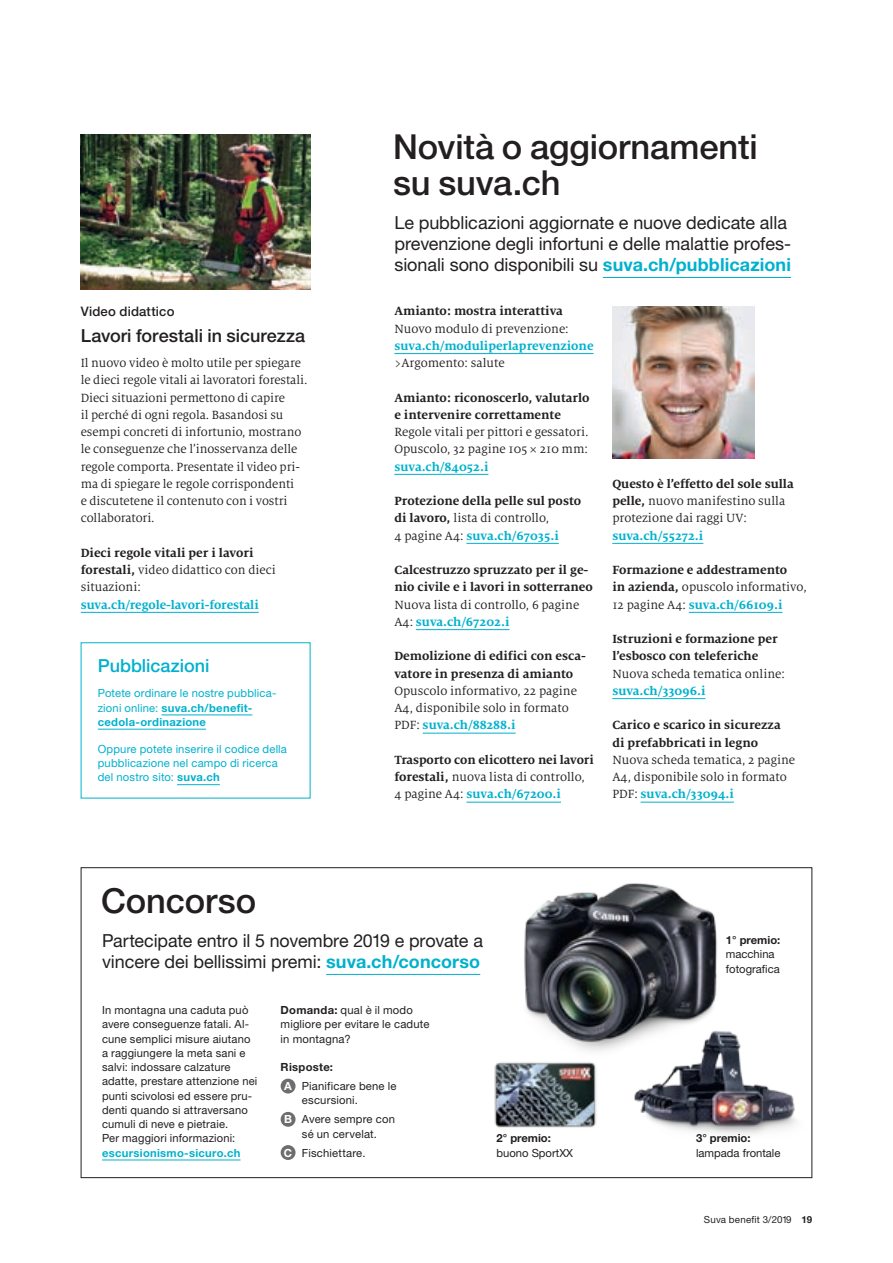
<style>
.page{position:relative;width:893px;height:1263px;background:#fff}
.page>*{position:absolute;margin:0;border:0;box-sizing:border-box;transform-origin:0 0}
.service_titel_gross{font:500 34.5px/36.2px "Helvetica Neue LT Std";letter-spacing:-.005em;color:#231f20}
.lead_sehr_klein{font:18px/21px "Helvetica Neue LT Std";letter-spacing:-.005em;color:#231f20}
.service_titel_klein{font:500 18px "Helvetica Neue LT Std";color:#231f20}
.boxtitel_sehr_klein{font:500 18px "Helvetica Neue LT Std";color:#00b1cd}
.lauftext_linksbündig{font:13.2px/17.2px "Milo Serif Pro";color:#231f20}
.lauftext_linksbündig-2{font:700 13.2px/17.2px "Milo Serif Pro";color:#231f20}
.service_text{font:13.2px/17.2px "Milo Serif Pro";letter-spacing:-.005em;color:#231f20}
.service_text-2{font:700 13.2px/17.2px "Milo Serif Pro";letter-spacing:-.005em;color:#231f20}
.service_oberzeile{font:500 13.2px "Helvetica Neue LT Std";letter-spacing:.01em;color:#231f20}
.box_text{font:11.25px/14.2px "Helvetica Neue LT Std";letter-spacing:.015em;color:#231f20}
.box_text-2{font:11.25px/14.2px "Helvetica Neue LT Std";letter-spacing:.015em;color:#00b1cd}
.box_zwischentitel{font:11.25px/14.2px "Helvetica Neue LT Std";letter-spacing:.015em;color:#231f20}
.box_zwischentitel-2{font:700 11.25px "Helvetica Neue LT Std";letter-spacing:.025em;color:#231f20}
.t1{font:700 11.25px "Helvetica Neue LT Std";color:#fff}
.t2{font:9.75px "Helvetica Neue LT Std";letter-spacing:.02em;color:#231f20}
.s1{font-weight:400}
.s2{color:#00b1cd}
.s3{font-weight:700}
.s4{font-weight:700;color:#00b1cd}
</style>
<div class="page">
<img style="left:524px;top:883px;width:193px;height:168px">
<img style="left:614px;top:1027px;width:182px;height:107px">
<img style="left:494px;top:1062px;width:103px;height:66px">
<hr style="left:326px;top:974px;width:154px;height:1px;background:#00b1cd">
<hr style="left:102px;top:1160px;width:139px;height:1px;background:#00b1cd">
<hr style="left:394px;top:353px;width:200px;height:1px;background:#00b1cd">
<hr style="left:394px;top:474px;width:94px;height:1px;background:#00b1cd">
<hr style="left:466px;top:543px;width:93px;height:1px;background:#00b1cd">
<hr style="left:416px;top:629px;width:93px;height:1px;background:#00b1cd">
<hr style="left:423px;top:733px;width:93px;height:1px;background:#00b1cd">
<hr style="left:466px;top:802px;width:95px;height:1px;background:#00b1cd">
<hr style="left:612px;top:543px;width:91px;height:1px;background:#00b1cd">
<hr style="left:689px;top:612px;width:93px;height:1px;background:#00b1cd">
<hr style="left:612px;top:698px;width:93px;height:1px;background:#00b1cd">
<hr style="left:641px;top:802px;width:93px;height:1px;background:#00b1cd">
<hr style="left:603px;top:277px;width:188px;height:1px;background:#00b1cd">
<hr style="left:162px;top:715px;width:90px;height:1px;background:#00b1cd">
<hr style="left:98px;top:729px;width:108px;height:1px;background:#00b1cd">
<hr style="left:177px;top:784px;width:43px;height:1px;background:#00b1cd">
<div style="left:281px;top:1079px;width:15px;height:14px;background:#6c6d70;border-radius:50%"></div>
<div style="left:281px;top:1112px;width:15px;height:15px;background:#6c6d70;border-radius:50%"></div>
<div style="left:281px;top:1145px;width:15px;height:15px;background:#6c6d70;border-radius:50%"></div>
<hr style="left:81px;top:612px;width:178px;height:1px;background:#00b1cd">
<img style="left:612px;top:307px;width:142px;height:151px">
<img style="left:81px;top:134px;width:229px;height:155px">
<p class="service_titel_gross" style="left:393px;top:128px;width:366px">Novità o aggiornamenti su suva.ch</p>
<p class="service_oberzeile" style="left:81px;top:303px;width:95px">Video didattico</p>
<p class="service_titel_klein" style="left:81px;top:325px;width:226px">Lavori forestali in sicurezza</p>
<p class="service_text" style="left:81px;top:354px;width:228px">Il nuovo video è molto utile per spiegare le dieci regole vitali ai lavoratori forestali.<br>Dieci situazioni permettono di capire<br>il perché di ogni regola. Basandosi su esempi concreti di infortunio, mostrano le conseguenze che l’inosservanza delle regole comporta. Presentate il video pri&shy;ma di spiegare le regole corrispondenti<br>e discutetene il contenuto con i vostri collaboratori.</p>
<p class="service_text-2" style="left:81px;top:544px;width:197px">Dieci regole vitali per i lavori forestali, <span class="s1">video didattico con dieci situazioni: </span><span class="s2">suva.ch/regole-lavori-forestali</span></p>
<p class="boxtitel_sehr_klein" style="left:98px;top:655px;width:113px">Pubblicazioni</p>
<p class="box_text-2" style="left:98px;top:686px;width:180px">Potete ordinare le nostre pubblica&shy;zioni online: <span class="s3">suva.ch/benefit&shy;cedola-ordinazione</span></p>
<p class="box_text-2" style="left:98px;top:742px;width:191px">Oppure potete inserire il codice della pubblicazione nel campo di ricerca del nostro sito: <span class="s3">suva.ch</span></p>
<p class="service_titel_gross" style="left:101px;top:883px;width:156px">Concorso</p>
<p class="lead_sehr_klein" style="left:394px;top:212px;width:398px">Le pubblicazioni aggiornate e nuove dedicate alla prevenzione degli infortuni e delle malattie profes&shy;sionali sono disponibili su <span class="s4">suva.ch/pubblicazioni</span></p>
<p class="lauftext_linksbündig" style="left:394px;top:303px;width:201px"><span class="s3">Amianto: mostra interattiva<br></span>Nuovo modulo di prevenzione: <span class="s4">suva.ch/moduliperlaprevenzione </span>&gt;Argomento: salute</p>
<p class="lauftext_linksbündig" style="left:394px;top:389px;width:197px"><span class="s3">Amianto: riconoscerlo, valutarlo e intervenire correttamente<br></span>Regole vitali per pittori e gessatori.<br>Opuscolo, 32 pagine 105 × 210 mm: <span class="s4">suva.ch/84052.i</span></p>
<p class="lauftext_linksbündig-2" style="left:394px;top:492px;width:188px">Protezione della pelle sul posto di lavoro, <span class="s1">lista di controllo,<br>4 pagine A4:</span> <span class="s2">suva.ch/67035.i</span></p>
<p class="lauftext_linksbündig-2" style="left:394px;top:561px;width:200px">Calcestruzzo spruzzato per il ge&shy;nio civile e i lavori in sotterraneo<br><span class="s1">Nuova lista di controllo, 6 pagine<br>A4:</span> <span class="s2">suva.ch/67202.i</span></p>
<p class="lauftext_linksbündig" style="left:394px;top:648px;width:193px"><span class="s3">Demolizione di edifici con esca&shy;vatore in presenza di amianto<br></span>Opuscolo informativo, 22 pagine<br>A4, disponibile solo in formato<br>PDF: <span class="s4">suva.ch/88288.i</span></p>
<p class="lauftext_linksbündig-2" style="left:394px;top:751px;width:201px">Trasporto con elicottero nei lavori forestali, <span class="s1">nuova lista di controllo,<br>4 pagine A4:</span> <span class="s2">suva.ch/67200.i</span></p>
<p class="lauftext_linksbündig" style="left:612px;top:475px;width:183px"><span class="s3">Questo è l’effetto del sole sulla pelle,</span> nuovo manifestino sulla protezione dai raggi UV: <span class="s4">suva.ch/55272.i</span></p>
<p class="lauftext_linksbündig-2" style="left:612px;top:561px;width:196px">Formazione e addestramento<br>in azienda, <span class="s1">opuscolo informativo,<br>12 pagine A4:</span> <span class="s2">suva.ch/66109.i</span></p>
<p class="lauftext_linksbündig-2" style="left:612px;top:630px;width:174px">Istruzioni e formazione per l’esbosco con teleferiche<br><span class="s1">Nuova scheda tematica online: </span><span class="s2">suva.ch/33096.i</span></p>
<p class="lauftext_linksbündig" style="left:612px;top:717px;width:184px"><span class="s3">Carico e scarico in sicurezza di prefabbricati in legno<br></span>Nuova scheda tematica, 2 pagine<br>A4, disponibile solo in formato<br>PDF: <span class="s4">suva.ch/33094.i</span></p>
<p class="lead_sehr_klein" style="left:102px;top:930px;width:382px">Partecipate entro il 5 novembre 2019 e provate a vincere dei bellissimi premi: <span class="s4">suva.ch/concorso</span></p>
<p class="box_text" style="left:102px;top:1003px;width:157px">In montagna una caduta può avere conseguenze fatali. Al&shy;cune semplici misure aiutano a raggiungere la meta sani e salvi: indossare calzature adatte, prestare attenzione nei punti scivolosi ed essere pru&shy;denti quando si attraversano cumuli di neve e pietraie.</p>
<p class="box_text" style="left:102px;top:1131px;width:140px">Per maggiori informazioni: <span class="s4">escursionismo-sicuro.ch</span></p>
<p class="box_zwischentitel" style="left:281px;top:1003px;width:150px"><span class="s3">Domanda:</span> qual è il modo migliore per evitare le cadute in montagna?</p>
<p class="box_zwischentitel-2" style="left:281px;top:1060px;width:54px">Risposte:</p>
<p class="t1" style="left:284px;top:1079px;width:9px">A</p>
<p class="box_text" style="left:302px;top:1079px;width:96px">Pianificare bene le escursioni.</p>
<p class="t1" style="left:284px;top:1112px;width:9px">B</p>
<p class="box_text" style="left:302px;top:1112px;width:95px">Avere sempre con sé un cervelat.</p>
<p class="t1" style="left:284px;top:1145px;width:10px">C</p>
<p class="box_text" style="left:302px;top:1145px;width:65px">Fischiettare.</p>
<p class="box_text" style="left:496px;top:1131px;width:78px"><span class="s3">2° premio: </span>buono SportXX</p>
<p class="box_text" style="left:726px;top:933px;width:56px"><span class="s3">1° premio: </span>macchina fotografica</p>
<p class="box_text" style="left:696px;top:1131px;width:86px"><span class="s3">3° premio: </span>lampada frontale</p>
<p class="t2" style="left:704px;top:1213px;width:110px">Suva benefit 3/2019 <span class="s3">19</span></p>
</div>
